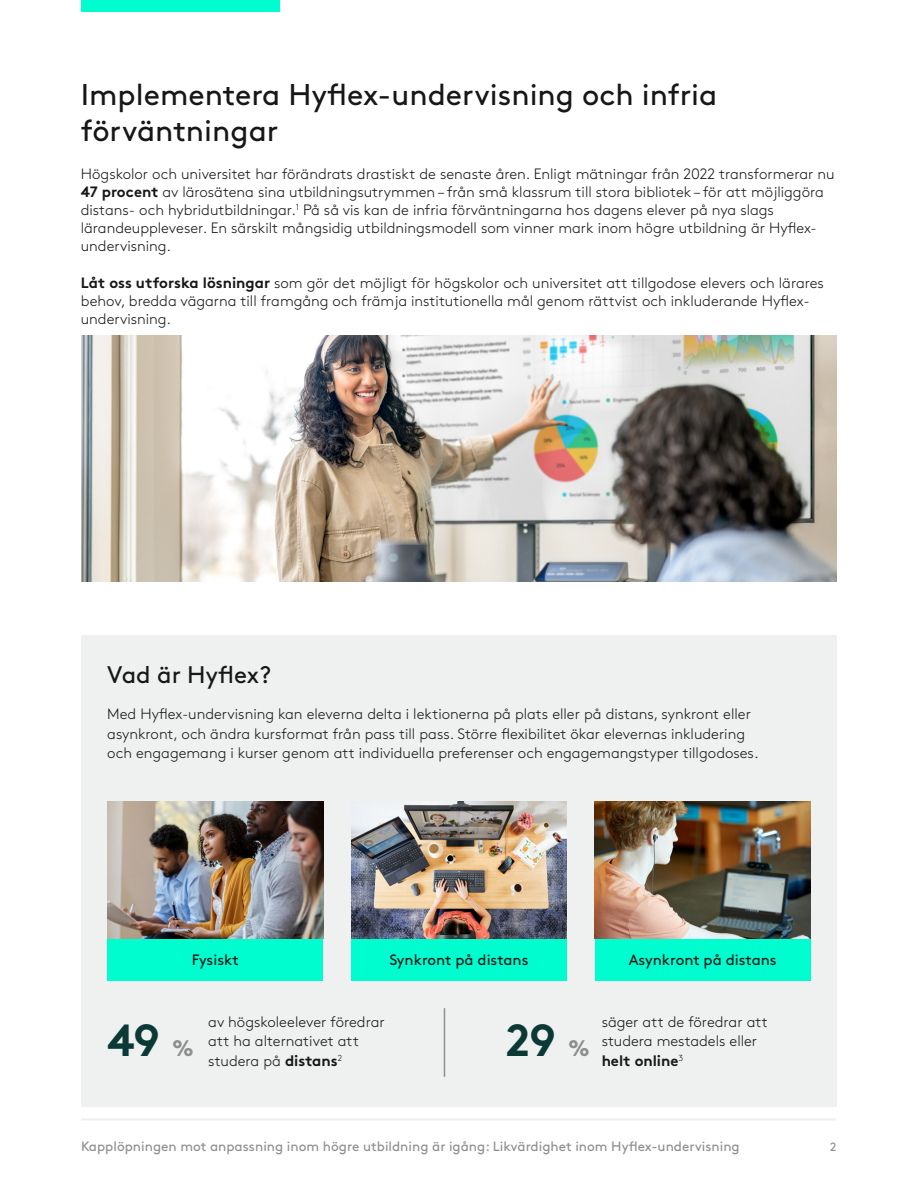
<style>
.page{position:relative;width:918px;height:1188px;background:#fff}
.page>*{position:absolute;margin:0;border:0;box-sizing:border-box;transform-origin:0 0}
.t1{font:700 45px "Brown";color:#0b3936}
.t2{font:30px/36px "Brown";color:#171717}
.t3{font:24px "Brown";color:#171717}
.t4{font:300 15px/18px "Brown Pro";color:#171717}
.t5{font:15px "Brown";color:#171717}
.t6{font:13.5px "Brown";color:#8e8e8f}
.t7{font:12px "Brown";color:#8e8e8f}
.s1{font-weight:700}
.s2{font-size:22.5px;color:#8e8e8f}
.s3{font-family:"Brown";font-weight:700}
</style>
<div class="page">
<hr style="left:81px;top:1118px;width:755px;height:3px;background:#eff0f0">
<div style="left:81px;top:0;width:199px;height:12px;background:#00fdcf"></div>
<div style="left:81px;top:635px;width:756px;height:472px;background:#eff0f0"></div>
<div style="left:107px;top:939px;width:216px;height:42px;background:#00fdcf"></div>
<div style="left:351px;top:939px;width:216px;height:42px;background:#00fdcf"></div>
<div style="left:595px;top:939px;width:216px;height:42px;background:#00fdcf"></div>
<hr style="left:444px;top:1008px;width:1px;height:69px;background:#8e8e8f">
<img style="left:351px;top:801px;width:216px;height:138px">
<img style="left:595px;top:801px;width:216px;height:138px">
<img style="left:107px;top:801px;width:216px;height:138px">
<img style="left:81px;top:336px;width:755px;height:245px">
<p class="t2" style="left:81px;top:74px;width:638px">Implementera Hyflex-undervisning och infria förväntningar</p>
<p class="t4" style="left:81px;top:164px;width:755px">Högskolor och universitet har förändrats drastiskt de senaste åren. Enligt mätningar från 2022 transformerar nu <span class="s1">47 procent</span> av lärosätena sina utbildningsutrymmen – från små klassrum till stora bibliotek – för att möjliggöra distans- och hybridutbildningar.<sup>1</sup> På så vis kan de infria förväntningarna hos dagens elever på nya slags lärandeuppleveser. En särskilt mångsidig utbildningsmodell som vinner mark inom högre utbildning är Hyflex&shy;undervisning.</p>
<p class="t4" style="left:81px;top:273px;width:745px"><span class="s1">Låt oss utforska lösningar</span> som gör det möjligt för högskolor och universitet att tillgodose elevers och lärares behov, bredda vägarna till framgång och främja institutionella mål genom rättvist och inkluderande Hyflex&shy;undervisning.</p>
<p class="t3" style="left:107px;top:657px;width:165px">Vad är Hyflex?</p>
<p class="t4" style="left:107px;top:703px;width:653px;line-height:19.5px">Med Hyflex-undervisning kan eleverna delta i lektionerna på plats eller på distans, synkront eller asynkront, och ändra kursformat från pass till pass. Större flexibilitet ökar elevernas inkludering och engagemang i kurser genom att individuella preferenser och engagemangstyper tillgodoses.</p>
<p class="t5" style="left:192px;top:948px;width:49px">Fysiskt</p>
<p class="t5" style="left:389px;top:948px;width:141px">Synkront på distans</p>
<p class="t5" style="left:629px;top:948px;width:150px">Asynkront på distans</p>
<p class="t1" style="left:107px;top:1004px;width:88px">49 <span class="s2">%</span></p>
<p class="t4" style="left:208px;top:1011px;width:178px;line-height:19.5px">av högskoleelever föredrar att ha alternativet att studera på <span class="s3">distans</span><sup>2</sup></p>
<p class="t1" style="left:506px;top:1004px;width:86px">29 <span class="s2">%</span></p>
<p class="t4" style="left:602px;top:1011px;width:168px;line-height:19.5px">säger att de föredrar att studera mestadels eller <span class="s3">helt online</span><sup>3</sup></p>
<p class="t6" style="left:81px;top:1136px;width:660px">Kapplöpningen mot anpassning inom högre utbildning är igång: Likvärdighet inom Hyflex-undervisning</p>
<p class="t7" style="left:830px;top:1137px;width:8px">2</p>
</div>
